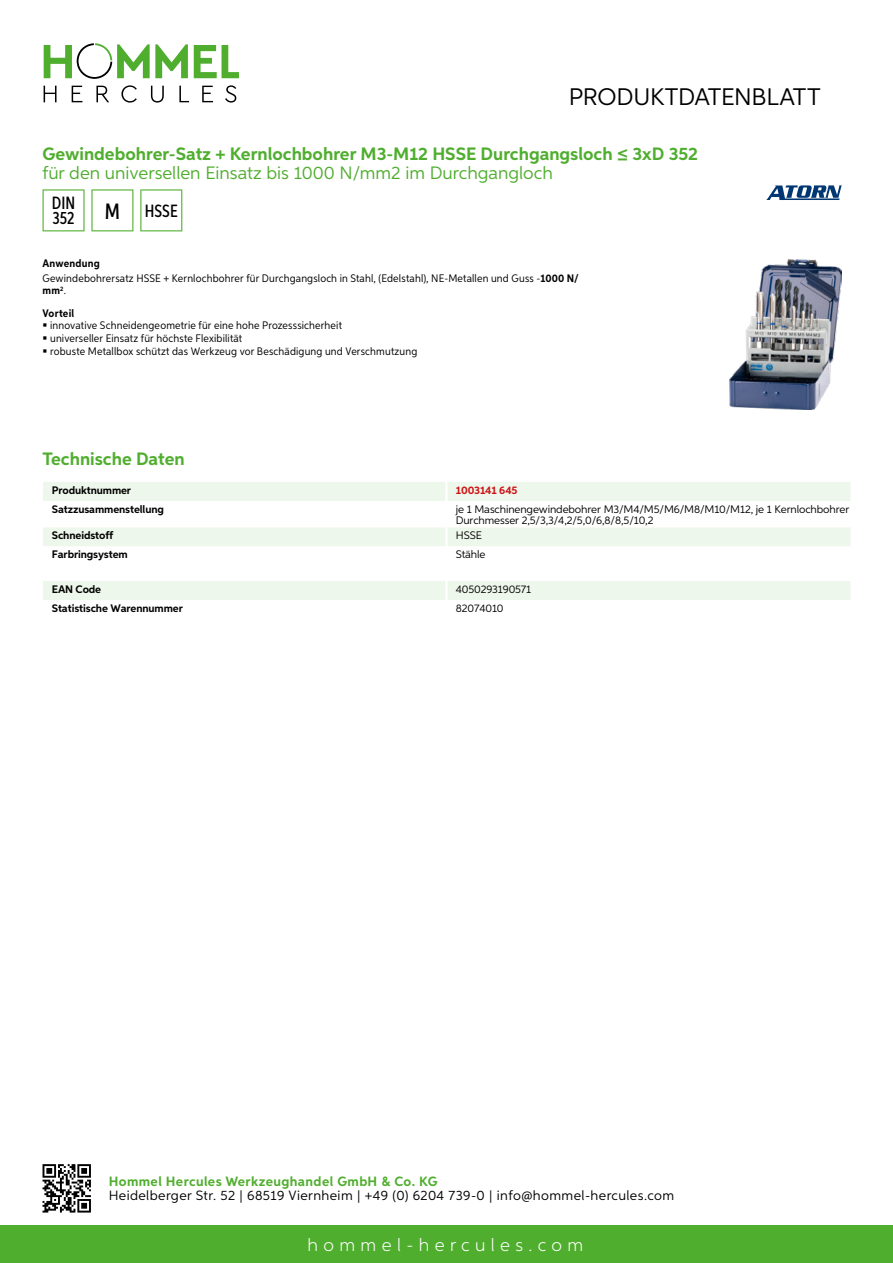
<style>
.page{position:relative;width:893px;height:1263px;background:#fff}
.page>*{position:absolute;margin:0;border:0;box-sizing:border-box;transform-origin:0 0}
.t1{font:24px "Aspira";letter-spacing:-.01em;color:#000}
.t2{font:700 18px "Aspira";color:#50ae2f}
.t3{font:18px "Aspira";color:#50ae2f}
.t4{font:300 18px "Aspira";letter-spacing:.3em;color:#fff}
.t5{font:500 17.85px/14.9px "Aspira XX Nar";color:#000}
.t6{font:13.5px "Aspira";letter-spacing:.03em;color:#000}
.t7{font:700 13.5px "Aspira";letter-spacing:.03em;color:#50ae2f}
.t8{font:10.95px/12.8px "Aspira Nar";letter-spacing:.015em;color:#000}
.t9{font:10.95px/10.9px "Aspira";letter-spacing:-.01em;color:#000}
.t10{font:700 10.95px "Aspira";letter-spacing:-.01em;color:#000}
.t11{font:700 10.95px/22.2px "Aspira Nar";letter-spacing:.02em;color:#000}
.t12{font:700 10.95px "Aspira";letter-spacing:-.01em;color:#cd1013}
.s1{font-size:22.2px}
.s2{font-weight:700}
.s3{font-weight:400}
</style>
<div class="page">
<div style="left:0;top:1226px;width:893px;height:37px;background:#50ae2f"></div>
<svg style="left:43px;top:1164px;width:48px;height:48px"></svg>
<svg style="left:194px;top:45px;width:45px;height:33px"></svg>
<svg style="left:44px;top:43px;width:144px;height:36px"></svg>
<svg style="left:44px;top:86px;width:13px;height:16px"></svg>
<svg style="left:72px;top:86px;width:10px;height:16px"></svg>
<svg style="left:96px;top:86px;width:13px;height:16px"></svg>
<svg style="left:121px;top:85px;width:16px;height:18px"></svg>
<svg style="left:151px;top:86px;width:13px;height:17px"></svg>
<svg style="left:179px;top:86px;width:10px;height:16px"></svg>
<svg style="left:202px;top:86px;width:11px;height:16px"></svg>
<svg style="left:225px;top:85px;width:11px;height:18px"></svg>
<div style="left:43px;top:482px;width:807px;height:19px;background:#eef7eb"></div>
<div style="left:43px;top:527px;width:807px;height:19px;background:#eef7eb"></div>
<hr style="left:445px;top:482px;width:3px;height:19px;background:#fff">
<hr style="left:445px;top:527px;width:3px;height:19px;background:#fff">
<div style="left:43px;top:581px;width:807px;height:19px;background:#eef7eb"></div>
<svg style="left:43px;top:189px;width:42px;height:42px"></svg>
<svg style="left:91px;top:189px;width:42px;height:42px"></svg>
<svg style="left:140px;top:189px;width:42px;height:42px"></svg>
<img style="left:730px;top:259px;width:112px;height:150px">
<svg style="left:766px;top:185px;width:76px;height:15px"></svg>
<h1 class="t1" style="left:569px;top:82px;width:253px">Produktdatenblatt</h1>
<h2 class="t2" style="left:43px;top:142px;width:657px">Gewindebohrer-Satz + Kernlochbohrer M3-M12 HSSE Durchgangsloch ≤ 3xD 352</h2>
<h2 class="t3" style="left:43px;top:162px;width:512px">für den universellen Einsatz bis 1000 N/mm2 im Durchgangloch</h2>
<h3 class="t5" style="left:52px;top:196px;width:25px">DIN<br>352</h3>
<h3 class="t5" style="left:105px;top:203px;width:74px"><span class="s1">M</span> HSSE</h3>
<p class="t8" style="left:43px;top:256px;width:538px;line-height:15.1px"><span class="s2">Anwendung<br></span>Gewindebohrersatz HSSE + Kernlochbohrer für Durchgangsloch in Stahl, (Edelstahl), NE-Metallen und Guss -<span class="s2">1000 N/</span></p>
<p class="t11" style="left:43px;top:280px;width:33px">mm<sup>2</sup><span class="s3">.<br></span>Vorteil</p>
<p class="t8" style="left:50px;top:319px;width:369px">innovative Schneidengeometrie für eine hohe Prozesssicherheit<br>universeller Einsatz für höchste Flexibilität<br>robuste Metallbox schützt das Werkzeug vor Beschädigung und Verschmutzung</p>
<h2 class="t2" style="left:43px;top:448px;width:144px">Technische Daten</h2>
<p class="t10" style="left:52px;top:483px;width:81px">Produktnummer</p>
<p class="t12" style="left:456px;top:483px;width:63px">1003141 645</p>
<p class="t10" style="left:52px;top:502px;width:114px">Satzzusammenstellung</p>
<p class="t9" style="left:456px;top:503px;width:395px">je 1 Maschinengewindebohrer M3/M4/M5/M6/M8/M10/M12, je 1 Kernlochbohrer<br>Durchmesser 2,5/3,3/4,2/5,0/6,8/8,5/10,2</p>
<p class="t10" style="left:52px;top:529px;width:63px">Schneidstoff</p>
<p class="t9" style="left:456px;top:530px;width:26px">HSSE</p>
<p class="t10" style="left:52px;top:548px;width:77px">Farbringsystem</p>
<p class="t9" style="left:456px;top:549px;width:31px">Stähle</p>
<p class="t10" style="left:52px;top:582px;width:51px">EAN Code</p>
<p class="t9" style="left:456px;top:583px;width:77px">4050293190571</p>
<p class="t10" style="left:52px;top:601px;width:132px">Statistische Warennummer</p>
<p class="t9" style="left:456px;top:602px;width:49px">82074010</p>
<p class="t7" style="left:109px;top:1172px;width:330px">Hommel Hercules Werkzeughandel GmbH &amp; Co. KG</p>
<p class="t6" style="left:109px;top:1187px;width:567px">Heidelberger Str. 52 | 68519 Viernheim | +49 (0) 6204 739-0 | info@hommel-hercules.com</p>
<h2 class="t4" style="left:307px;top:1234px;width:277px">hommel-hercules.com</h2>
</div>
